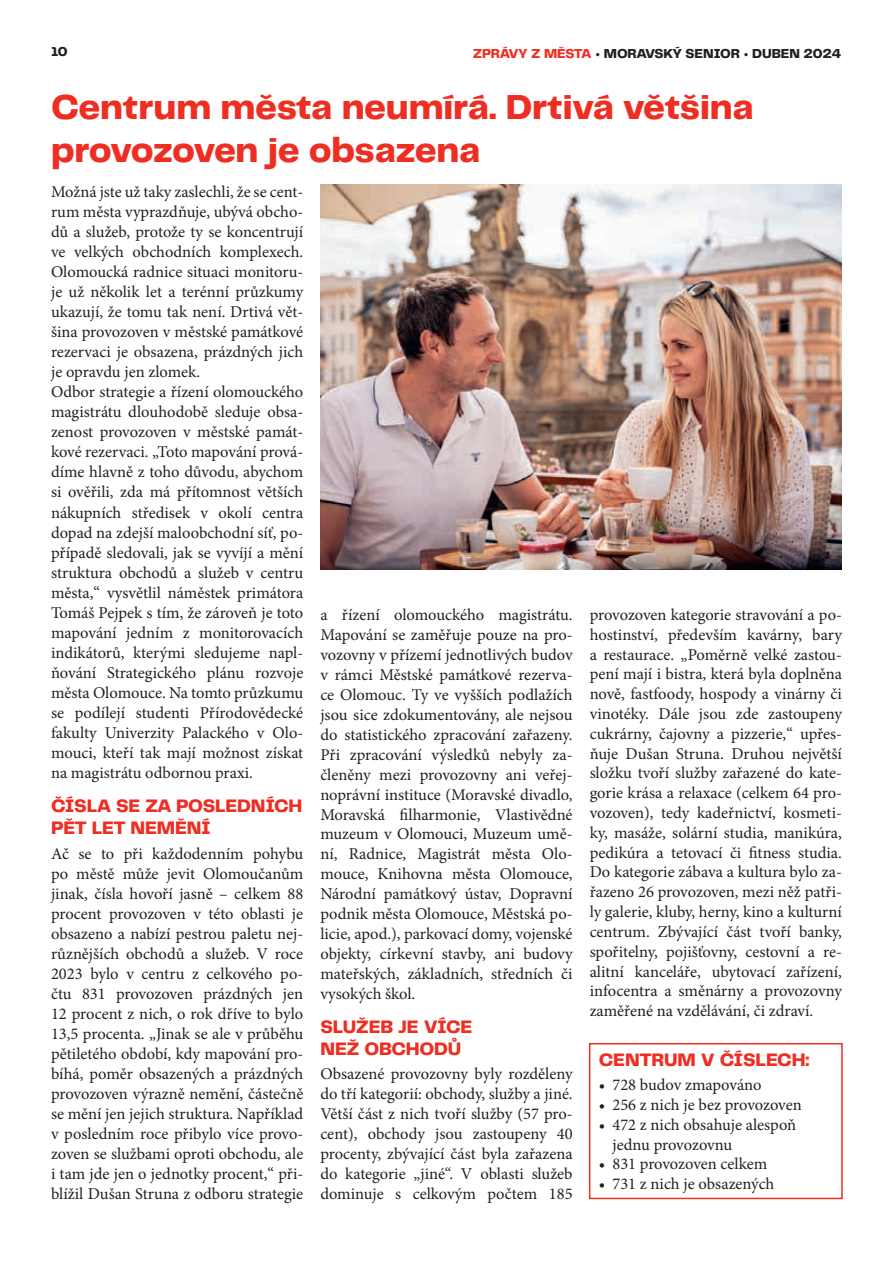
<style>
.page{position:relative;width:893px;height:1263px;background:#fff}
.page>*{position:absolute;margin:0;border:0;box-sizing:border-box;transform-origin:0 0}
.t1{font:800 36px/43.2px "Telegraf";letter-spacing:-.01em;color:#ee2e22}
.t2{font:800 18.75px/22.8px "Telegraf";letter-spacing:-.01em;color:#ee2e22}
.t3{font:16.5px/20.1px "Minion Pro";color:#231f20;text-align:justify}
.t4{font:800 13.5px "Telegraf";letter-spacing:-.01em;color:#231f20}
.s1{color:#ee2e22}
</style>
<div class="page">
<img style="left:320px;top:185px;width:522px;height:385px">
<div style="left:589px;top:1043px;width:254px;height:156px;border:2px solid #ee2e22"></div>
<p class="t4" style="left:51px;top:42px;width:18px">10</p>
<p class="t4" style="left:473px;top:44px;width:370px"><span class="s1">ZPRÁVY Z MĚSTA</span> • MORAVSKÝ SENIOR • DUBEN 2024</p>
<h1 class="t1" style="left:51px;top:85px;width:704px">Centrum města neumírá. Drtivá většina provozoven je obsazena</h1>
<p class="t3" style="left:51px;top:182px;width:254px;text-align:left">Možná jste už taky zaslechli, že se cent&shy;rum města vyprazdňuje, ubývá obcho&shy;dů a služeb, protože ty se koncentrují ve velkých obchodních komplexech.<br>Olomoucká radnice situaci monitoru&shy;je už několik let a terénní průzkumy ukazují, že tomu tak není. Drtivá vět&shy;šina provozoven v městské památkové rezervaci je obsazena, prázdných jich je opravdu jen zlomek.<br>Odbor strategie a řízení olomouckého magistrátu dlouhodobě sleduje obsa&shy;zenost provozoven v městské památ&shy;kové rezervaci. „Toto mapování prová&shy;díme hlavně z toho důvodu, abychom si ověřili, zda má přítomnost větších nákupních středisek v okolí centra dopad na zdejší maloobchodní síť, po&shy;případě sledovali, jak se vyvíjí a mění struktura obchodů a služeb v centru města,“ vysvětlil náměstek primátora Tomáš Pejpek s tím, že zároveň je toto mapování jedním z monitorovacích indikátorů, kterými sledujeme napl&shy;ňování Strategického plánu rozvoje města Olomouce. Na tomto průzkumu se podílejí studenti Přírodovědecké fakulty Univerzity Palackého v Olo&shy;mouci, kteří tak mají možnost získat na magistrátu odbornou praxi.</p>
<p class="t2" style="left:51px;top:794px;width:253px">ČÍSLA SE ZA POSLEDNÍCH<br>PĚT LET NEMĚNÍ</p>
<p class="t3" style="left:51px;top:843px;width:254px">Ač se to při každodenním pohybu po městě může jevit Olomoučanům jinak, čísla hovoří jasně – celkem 88 procent provozoven v této oblasti je obsazeno a nabízí pestrou paletu nej&shy;různějších obchodů a služeb. V roce 2023 bylo v centru z celkového po&shy;čtu 831 provozoven prázdných jen 12 procent z nich, o rok dříve to bylo 13,5 procenta. „Jinak se ale v průběhu pětiletého období, kdy mapování pro&shy;bíhá, poměr obsazených a prázdných provozoven výrazně nemění, částečně se mění jen jejich struktura. Například v posledním roce přibylo více provo&shy;zoven se službami oproti obchodu, ale i tam jde jen o jednotky procent,“ při&shy;blížil Dušan Struna z odboru strategie</p>
<p class="t3" style="left:320px;top:605px;width:254px">a řízení olomouckého magistrátu.<br>Mapování se zaměřuje pouze na pro&shy;vozovny v přízemí jednotlivých budov v rámci Městské památkové rezerva&shy;ce Olomouc. Ty ve vyšších podlažích jsou sice zdokumentovány, ale nejsou do statistického zpracování zařazeny.<br>Při zpracování výsledků nebyly za&shy;členěny mezi provozovny ani veřej&shy;noprávní instituce (Moravské divadlo, Moravská filharmonie, Vlastivědné muzeum v Olomouci, Muzeum umě&shy;ní, Radnice, Magistrát města Olo&shy;mouce, Knihovna města Olomouce, Národní památkový ústav, Dopravní podnik města Olomouce, Městská po&shy;licie, apod.), parkovací domy, vojenské objekty, církevní stavby, ani budovy mateřských, základních, středních či vysokých škol.</p>
<p class="t2" style="left:320px;top:1015px;width:154px">SLUŽEB JE VÍCE<br>NEŽ OBCHODŮ</p>
<p class="t3" style="left:320px;top:1064px;width:254px">Obsazené provozovny byly rozděleny do tří kategorií: obchody, služby a jiné.<br>Větší část z nich tvoří služby (57 pro&shy;cent), obchody jsou zastoupeny 40 procenty, zbývající část byla zařazena do kategorie „jiné“. V oblasti služeb dominuje s celkovým počtem 185</p>
<p class="t3" style="left:590px;top:605px;width:254px">provozoven kategorie stravování a po&shy;hostinství, především kavárny, bary a restaurace. „Poměrně velké zastou&shy;pení mají i bistra, která byla doplněna nově, fastfoody, hospody a vinárny či vinotéky. Dále jsou zde zastoupeny cukrárny, čajovny a pizzerie,“ upřes&shy;ňuje Dušan Struna. Druhou největší složku tvoří služby zařazené do kate&shy;gorie krása a relaxace (celkem 64 pro&shy;vozoven), tedy kadeřnictví, kosmeti&shy;ky, masáže, solární studia, manikúra, pedikúra a tetovací či fitness studia.<br>Do kategorie zábava a kultura bylo za&shy;řazeno 26 provozoven, mezi něž patři&shy;ly galerie, kluby, herny, kino a kulturní centrum. Zbývající část tvoří banky, spořitelny, pojišťovny, cestovní a re&shy;alitní kanceláře, ubytovací zařízení, infocentra a směnárny a provozovny zaměřené na vzdělávání, či zdraví.</p>
<p class="t2" style="left:599px;top:1049px;width:212px">CENTRUM V ČÍSLECH:</p>
<p class="t3" style="left:599px;top:1075px;width:164px">• 728 budov zmapováno</p>
<p class="t3" style="left:599px;top:1095px;width:204px">• 256 z nich je bez provozoven</p>
<p class="t3" style="left:612px;top:1115px;width:185px;text-indent:-13px">• 472 z nich obsahuje alespoň jednu provozovnu</p>
<p class="t3" style="left:599px;top:1154px;width:170px">• 831 provozoven celkem</p>
<p class="t3" style="left:599px;top:1174px;width:177px">• 731 z nich je obsazených</p>
</div>
